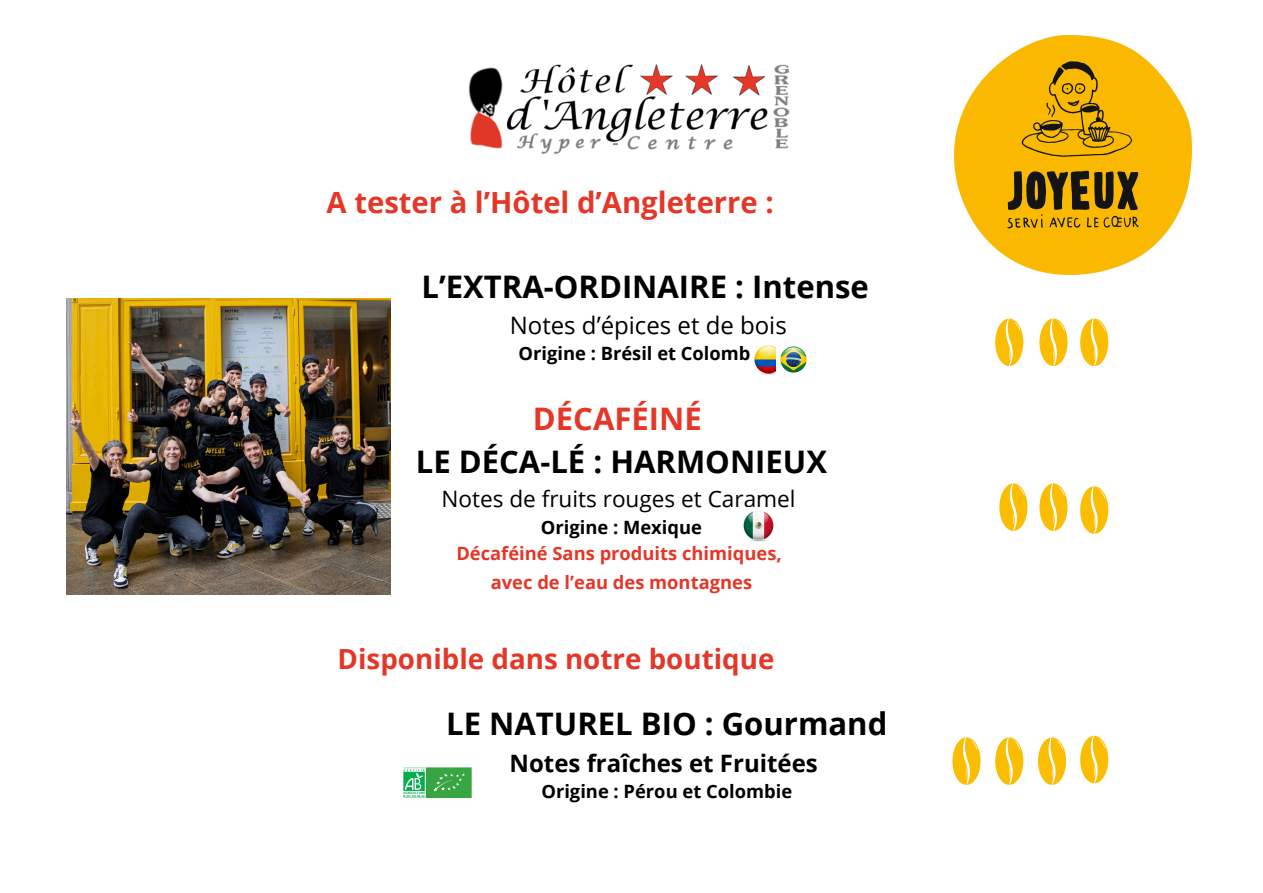
<style>
.page{position:relative;width:1263px;height:893px;background:#fff}
.page>*{position:absolute;margin:0;border:0;box-sizing:border-box;transform-origin:0 0}
.t1{font:700 31.05px "Open Sans";color:#000}
.t2{font:700 31.05px "Open Sans";color:#e43728}
.t3{font:700 29.25px "Open Sans";color:#e43728}
.t4{font:700 27.75px "Open Sans";color:#e43728}
.t5{font:700 24px "Open Sans";color:#000}
.t6{font:24px "Open Sans";color:#000}
.t7{font:22.58px "Open Sans";color:#000}
.t8{font:700 18.38px "Open Sans";color:#000}
.t9{font:700 18.38px/28.6px "Open Sans";color:#e43728;text-align:center}
</style>
<div class="page">
<svg style="left:1039px;top:318px;width:28px;height:48px"></svg>
<svg style="left:995px;top:318px;width:28px;height:48px"></svg>
<img style="left:404px;top:767px;width:68px;height:31px">
<svg style="left:1039px;top:483px;width:28px;height:47px"></svg>
<svg style="left:999px;top:483px;width:28px;height:47px"></svg>
<svg style="left:1080px;top:736px;width:28px;height:47px"></svg>
<svg style="left:995px;top:737px;width:28px;height:47px"></svg>
<svg style="left:952px;top:737px;width:28px;height:47px"></svg>
<svg style="left:1038px;top:737px;width:28px;height:47px"></svg>
<img style="left:754px;top:345px;width:22px;height:30px">
<img style="left:780px;top:346px;width:27px;height:27px">
<img style="left:743px;top:511px;width:31px;height:31px">
<img style="left:954px;top:36px;width:238px;height:238px">
<img style="left:468px;top:64px;width:322px;height:90px">
<svg style="left:1080px;top:486px;width:28px;height:47px"></svg>
<svg style="left:1080px;top:318px;width:28px;height:48px"></svg>
<img style="left:66px;top:299px;width:324px;height:295px">
<p class="t3" style="left:327px;top:182px;width:448px">A tester à l’Hôtel d’Angleterre :</p>
<h2 class="t1" style="left:421px;top:264px;width:449px">L’EXTRA-ORDINAIRE : Intense</h2>
<h2 class="t6" style="left:510px;top:308px;width:278px">Notes d’épices et de bois</h2>
<h2 class="t8" style="left:519px;top:340px;width:250px">Origine : Brésil et Colombie</h2>
<p class="t2" style="left:533px;top:397px;width:170px">DÉCAFÉINÉ</p>
<p class="t1" style="left:416px;top:440px;width:413px">LE DÉCA-LÉ : HARMONIEUX</p>
<p class="t7" style="left:441px;top:483px;width:356px">Notes de fruits rouges et Caramel</p>
<p class="t8" style="left:541px;top:514px;width:163px">Origine : Mexique</p>
<p class="t9" style="left:456px;top:539px;width:327px">Décaféiné Sans produits chimiques, avec de l’eau des montagnes</p>
<p class="t4" style="left:338px;top:639px;width:438px">Disponible dans notre boutique</p>
<p class="t1" style="left:446px;top:702px;width:443px">LE NATUREL BIO : Gourmand</p>
<p class="t5" style="left:510px;top:746px;width:310px">Notes fraîches et Fruitées</p>
<p class="t8" style="left:541px;top:778px;width:252px">Origine : Pérou et Colombie</p>
</div>
